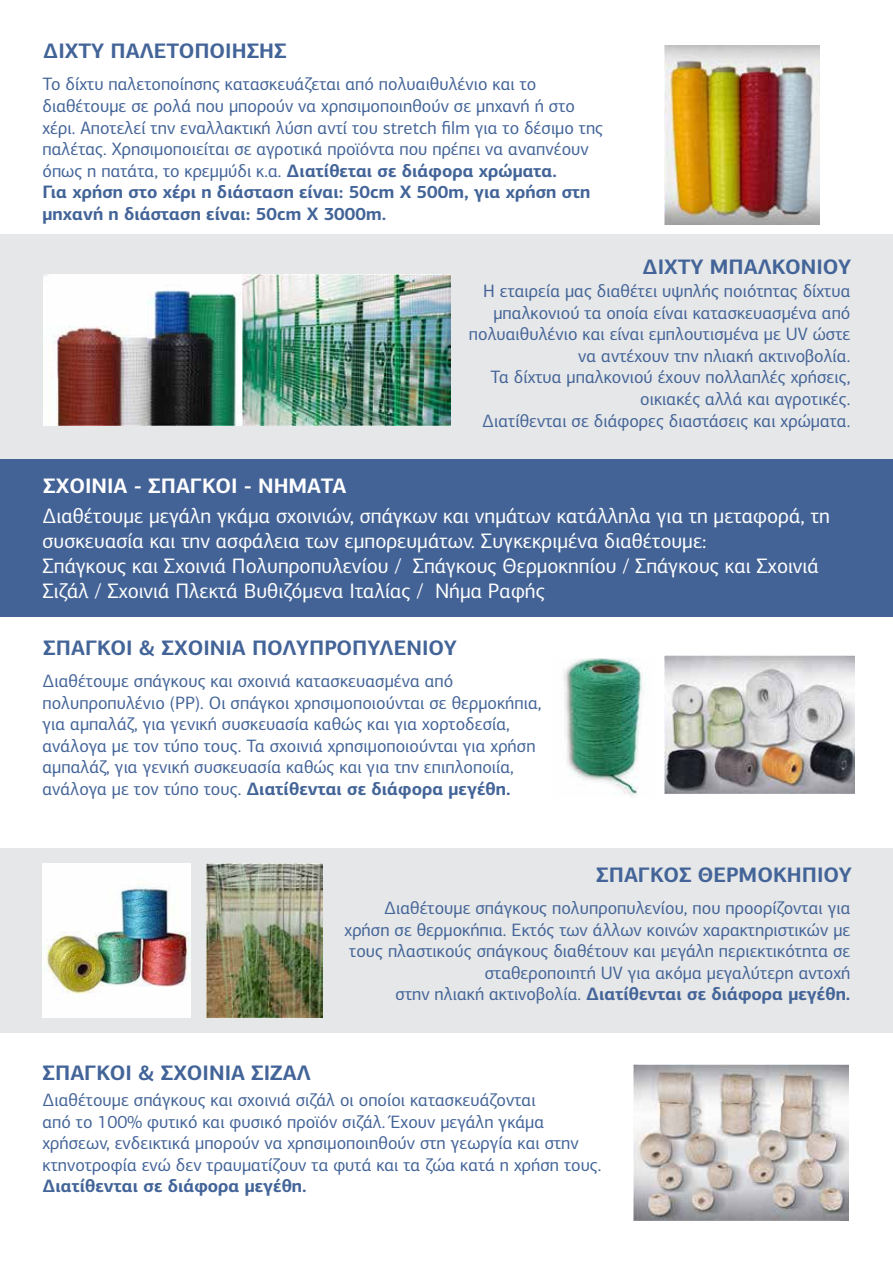
<style>
.page{position:relative;width:893px;height:1263px;background:#fff}
.page>*{position:absolute;margin:0;border:0;box-sizing:border-box;transform-origin:0 0}
.t1{font:21px/25.2px "PF Centro Sans Pro";color:#fff}
.t2{font:700 21px "PF Centro Sans Pro";color:#436498}
.t3{font:700 21px "PF Centro Sans Pro";color:#fff}
.t4{font:18px/21.6px "PF Centro Sans Pro";color:#436498}
.t5{font:700 18px "PF Centro Sans Pro";color:#436498}
.s1{font-weight:700}
</style>
<div class="page">
<div style="left:0;top:234px;width:893px;height:225px;background:#e6e7e8"></div>
<img style="left:43px;top:274px;width:408px;height:151px">
<img style="left:665px;top:46px;width:154px;height:178px">
<img style="left:563px;top:659px;width:80px;height:137px">
<img style="left:665px;top:655px;width:190px;height:138px">
<div style="left:0;top:848px;width:893px;height:185px;background:#e6e7e8"></div>
<img style="left:634px;top:1064px;width:215px;height:156px">
<div style="left:0;top:459px;width:893px;height:158px;background:#436397"></div>
<img style="left:43px;top:863px;width:147px;height:155px">
<img style="left:206px;top:863px;width:116px;height:155px">
<p class="t2" style="left:43px;top:38px;width:245px">ΔΙΧΤΥ ΠΑΛΕΤΟΠΟΙΗΣΗΣ</p>
<p class="t4" style="left:43px;top:73px;width:562px">Το δίχτυ παλετοποίησης κατασκευάζεται από πολυαιθυλένιο και το διαθέτουμε σε ρολά που μπορούν να χρησιμοποιηθούν σε μηχανή ή στο χέρι. Αποτελεί την εναλλακτική λύση αντί του stretch film για το δέσιμο της παλέτας. Χρησιμοποιείται σε αγροτικά προϊόντα που πρέπει να αναπνέουν όπως η πατάτα, το κρεμμύδι κ.α. <span class="s1">Διατίθεται σε διάφορα χρώματα.<br>Για χρήση στο χέρι η διάσταση είναι: 50cm X 500m, για χρήση στη μηχανή η διάσταση είναι: 50cm X 3000m.</span></p>
<p class="t2" style="left:642px;top:254px;width:210px">ΔΙΧΤΥ ΜΠΑΛΚΟΝΙΟΥ</p>
<p class="t4" style="left:469px;top:280px;width:383px;text-align:right">Η εταιρεία μας διαθέτει υψηλής ποιότητας δίχτυα μπαλκονιού τα οποία είναι κατασκευασμένα από πολυαιθυλένιο και είναι εμπλουτισμένα με UV ώστε να αντέχουν την ηλιακή ακτινοβολία.<br>Τα δίχτυα μπαλκονιού έχουν πολλαπλές χρήσεις, οικιακές αλλά και αγροτικές.<br>Διατίθενται σε διάφορες διαστάσεις και χρώματα.</p>
<p class="t3" style="left:43px;top:472px;width:305px">ΣΧΟΙΝΙΑ - ΣΠΑΓΚΟΙ - ΝΗΜΑΤΑ</p>
<p class="t1" style="left:43px;top:503px;width:789px">Διαθέτουμε μεγάλη γκάμα σχοινιών, σπάγκων και νημάτων κατάλληλα για τη μεταφορά, τη συσκευασία και την ασφάλεια των εμπορευμάτων. Συγκεκριμένα διαθέτουμε:<br>Σπάγκους και Σχοινιά Πολυπροπυλενίου / Σπάγκους Θερμοκηπίου / Σπάγκους και Σχοινιά Σιζάλ / Σχοινιά Πλεκτά Βυθιζόμενα Ιταλίας / Νήμα Ραφής</p>
<p class="t2" style="left:43px;top:634px;width:415px">ΣΠΑΓΚΟΙ &amp; ΣΧΟΙΝΙΑ ΠΟΛΥΠΡΟΠΥΛΕΝΙΟΥ</p>
<p class="t4" style="left:43px;top:670px;width:501px">Διαθέτουμε σπάγκους και σχοινιά κατασκευασμένα από πολυπροπυλένιο (PP). Οι σπάγκοι χρησιμοποιούνται σε θερμοκήπια, για αμπαλάζ, για γενική συσκευασία καθώς και για χορτοδεσία, ανάλογα με τον τύπο τους. Τα σχοινιά χρησιμοποιούνται για χρήση αμπαλάζ, για γενική συσκευασία καθώς και για την επιπλοποιία, ανάλογα με τον τύπο τους. <span class="s1">Διατίθενται σε διάφορα μεγέθη.</span></p>
<p class="t2" style="left:596px;top:861px;width:257px">ΣΠΑΓΚΟΣ ΘΕΡΜΟΚΗΠΙΟΥ</p>
<p class="t4" style="left:345px;top:897px;width:507px;text-align:right">Διαθέτουμε σπάγκους πολυπροπυλενίου, που προορίζονται για χρήση σε θερμοκήπια. Εκτός των άλλων κοινών χαρακτηριστικών με τους πλαστικούς σπάγκους διαθέτουν και μεγάλη περιεκτικότητα σε σταθεροποιητή UV για ακόμα μεγαλύτερη αντοχή<br>στην ηλιακή ακτινοβολία. <span class="s1">Διατίθενται σε διάφορα μεγέθη.</span></p>
<p class="t2" style="left:43px;top:1060px;width:270px">ΣΠΑΓΚΟΙ &amp; ΣΧΟΙΝΙΑ ΣΙΖΑΛ</p>
<p class="t4" style="left:43px;top:1089px;width:561px">Διαθέτουμε σπάγκους και σχοινιά σιζάλ οι οποίοι κατασκευάζονται<br>από το 100% φυτικό και φυσικό προϊόν σιζάλ. Έχουν μεγάλη γκάμα χρήσεων, ενδεικτικά μπορούν να χρησιμοποιηθούν στη γεωργία και στην κτηνοτροφία ενώ δεν τραυματίζουν τα φυτά και τα ζώα κατά η χρήση τους.</p>
<p class="t5" style="left:43px;top:1175px;width:266px">Διατίθενται σε διάφορα μεγέθη.</p>
</div>
